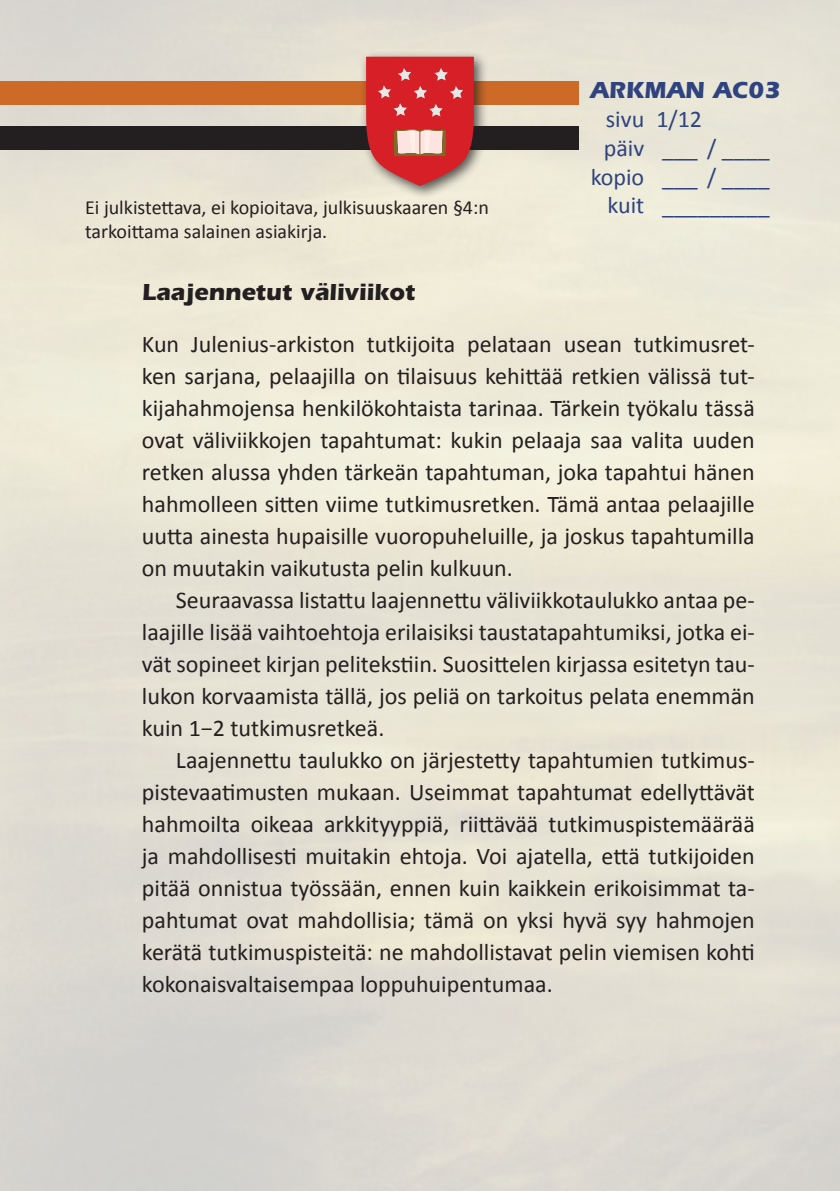
<style>
.page{position:relative;width:840px;height:1191px;background:#fff}
.page>*{position:absolute;margin:0;border:0;box-sizing:border-box;transform-origin:0 0}
.Ensimmäinen_kappale{font:24px/32px "Calibri";color:#231f20;text-align:justify}
.Ensimmäinen_kappale-2{font:24px "Calibri";color:#2f437e}
.Aliotsikko{font:700 24px "ITC Eras Std";color:#231f20}
.Aliotsikko-2{font:700 24px "ITC Eras Std";color:#2f437e}
.Sivuhuomio{font:20px "Calibri";color:#231f20}
</style>
<div class="page">
<img style="left:0;top:0;width:839px;height:1191px">
<div style="left:0;top:126px;width:578px;height:24px;background:#231f20"></div>
<div style="left:0;top:81px;width:578px;height:23px;background:#ce6a28"></div>
<div style="left:359px;top:50px;width:129px;height:150px;background:#231f20;opacity:.75"></div>
<svg style="left:366px;top:57px;width:107px;height:129px"></svg>
<p class="Aliotsikko-2" style="left:590px;top:76px;width:192px">ARKMAN AC03</p>
<p class="Ensimmäinen_kappale-2" style="left:605px;top:104px;width:98px">sivu 1/12</p>
<p class="Ensimmäinen_kappale-2" style="left:603px;top:133px;width:167px">päiv ___ / ____</p>
<p class="Ensimmäinen_kappale-2" style="left:590px;top:161px;width:180px">kopio ___ / ____</p>
<p class="Sivuhuomio" style="left:85px;top:195px;width:405px">Ei julkistettava, ei kopioitava, julkisuuskaaren §4:n</p>
<p class="Ensimmäinen_kappale-2" style="left:607px;top:190px;width:164px">kuit _________</p>
<p class="Sivuhuomio" style="left:85px;top:219px;width:243px">tarkoittama salainen asiakirja.</p>
<p class="Aliotsikko" style="left:142px;top:278px;width:274px">Laajennetut väliviikot</p>
<p class="Ensimmäinen_kappale" style="left:142px;top:328px;width:614px">Kun Julenius-arkiston tutkijoita pelataan usean tutkimusret&shy;ken sarjana, pelaajilla on tilaisuus kehittää retkien välissä tut&shy;kijahahmojensa henkilökohtaista tarinaa. Tärkein työkalu tässä ovat väliviikkojen tapahtumat: kukin pelaaja saa valita uuden retken alussa yhden tärkeän tapahtuman, joka tapahtui hänen hahmolleen sitten viime tutkimusretken. Tämä antaa pelaajille uutta ainesta hupaisille vuoropuheluille, ja joskus tapahtumilla on muutakin vaikutusta pelin kulkuun.</p>
<p class="Ensimmäinen_kappale" style="left:142px;top:584px;width:614px;text-indent:34px">Seuraavassa listattu laajennettu väliviikkotaulukko antaa pe&shy;laajille lisää vaihtoehtoja erilaisiksi taustatapahtumiksi, jotka ei&shy;vät sopineet kirjan pelitekstiin. Suosittelen kirjassa esitetyn tau&shy;lukon korvaamista tällä, jos peliä on tarkoitus pelata enemmän kuin 1−2 tutkimusretkeä.</p>
<p class="Ensimmäinen_kappale" style="left:142px;top:744px;width:614px;text-indent:34px">Laajennettu taulukko on järjestetty tapahtumien tutkimus&shy;pistevaatimusten mukaan. Useimmat tapahtumat edellyttävät hahmoilta oikeaa arkkityyppiä, riittävää tutkimuspistemäärää ja mahdollisesti muitakin ehtoja. Voi ajatella, että tutkijoiden pitää onnistua työssään, ennen kuin kaikkein erikoisimmat ta&shy;pahtumat ovat mahdollisia; tämä on yksi hyvä syy hahmojen kerätä tutkimuspisteitä: ne mahdollistavat pelin viemisen kohti kokonaisvaltaisempaa loppuhuipentumaa.</p>
</div>
